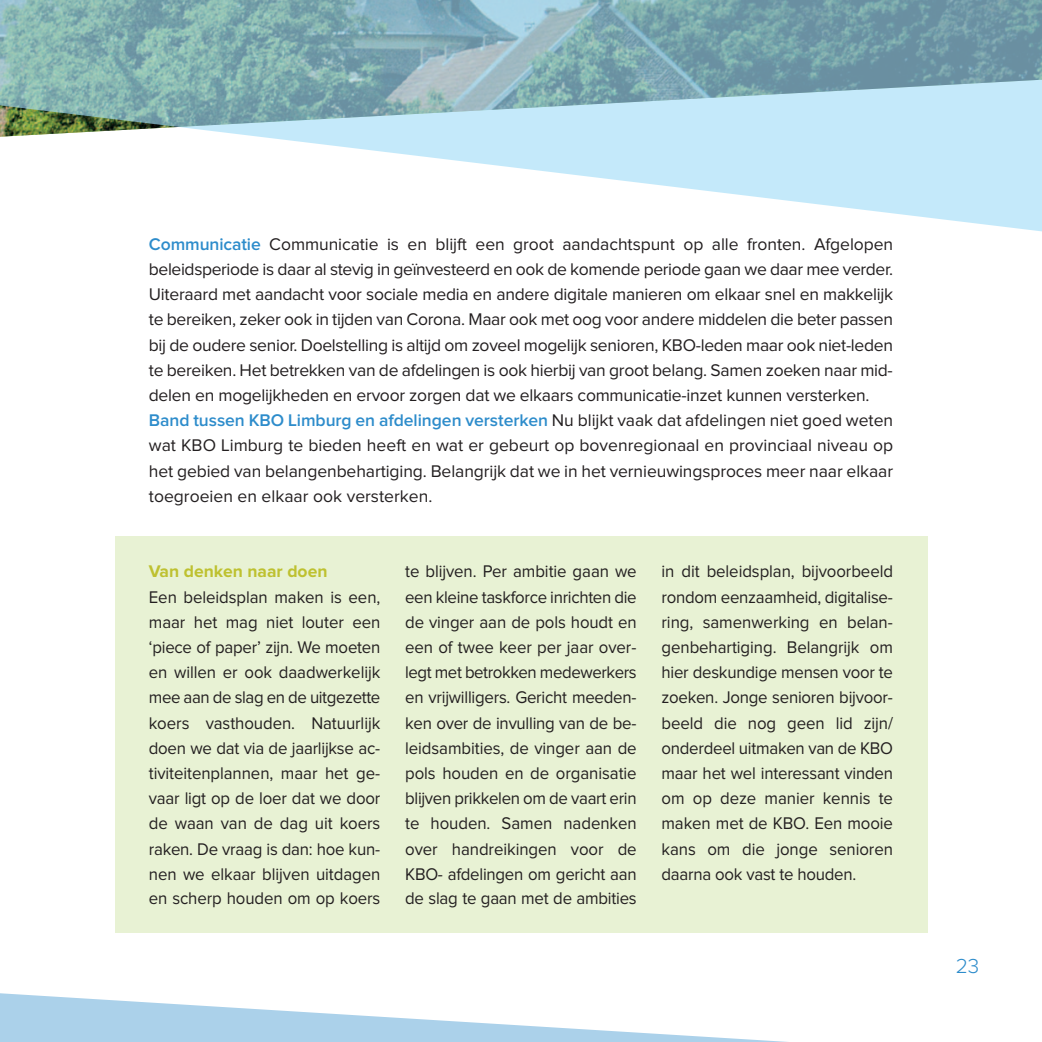
<style>
.page{position:relative;width:1042px;height:1042px;background:#fff}
.page>*{position:absolute;margin:0;border:0;box-sizing:border-box;transform-origin:0 0}
.t1{font:300 21px "Proxima Nova";color:#2d8ccb}
.t2{font:17.5px/25.2px "Proxima Nova";letter-spacing:-.015em;color:#231f20;text-align:justify;scale:.96 1}
.t3{font:17.5px/25.2px "Proxima Nova";letter-spacing:-.015em;color:#231f20}
.t4{font:700 17.5px "Proxima Nova";color:#bec130}
.s1{font-weight:600;color:#2d8ccb}
</style>
<div class="page">
<div style="left:115px;top:536px;width:813px;height:397px;background:#e8f2d4"></div>
<svg style="left:0;top:993px;width:787px;height:49px"></svg>
<svg style="left:0;top:0;width:1042px;height:232px"></svg>
<p class="t3" style="left:149px;top:233px;width:746px"><span class="s1">Communicatie</span> Communicatie is en blijft een groot aandachtspunt op alle fronten. Afgelopen beleidsperiode is daar al stevig in geïnvesteerd en ook de komende periode gaan we daar mee verder.<br>Uiteraard met aandacht voor sociale media en andere digitale manieren om elkaar snel en makkelijk te bereiken, zeker ook in tijden van Corona. Maar ook met oog voor andere middelen die beter passen bij de oudere senior. Doelstelling is altijd om zoveel mogelijk senioren, KBO-leden maar ook niet-leden te bereiken. Het betrekken van de afdelingen is ook hierbij van groot belang. Samen zoeken naar mid&shy;delen en mogelijkheden en ervoor zorgen dat we elkaars communicatie-inzet kunnen versterken.<br><span class="s1">Band tussen KBO Limburg en afdelingen versterken</span> Nu blijkt vaak dat afdelingen niet goed weten wat KBO Limburg te bieden heeft en wat er gebeurt op bovenregionaal en provinciaal niveau op het gebied van belangenbehartiging. Belangrijk dat we in het vernieuwingsproces meer naar elkaar toegroeien en elkaar ook versterken.</p>
<p class="t4" style="left:149px;top:566px;width:180px">Van denken naar doen</p>
<p class="t2" style="left:149px;top:586px;width:243px">Een beleidsplan maken is een, maar het mag niet louter een ‘piece of paper’ zijn. We moeten en willen er ook daadwerkelijk mee aan de slag en de uitgezette koers vasthouden. Natuurlijk doen we dat via de jaarlijkse ac&shy;tiviteitenplannen, maar het ge&shy;vaar ligt op de loer dat we door de waan van de dag uit koers raken. De vraag is dan: hoe kun&shy;nen we elkaar blijven uitdagen en scherp houden om op koers</p>
<p class="t2" style="left:405px;top:560px;width:243px">te blijven. Per ambitie gaan we een kleine taskforce inrichten die de vinger aan de pols houdt en een of twee keer per jaar over&shy;legt met betrokken medewerkers en vrijwilligers. Gericht meeden&shy;ken over de invulling van de be&shy;leidsambities, de vinger aan de pols houden en de organisatie blijven prikkelen om de vaart erin te houden. Samen nadenken over handreikingen voor de KBO- afdelingen om gericht aan de slag te gaan met de ambities</p>
<p class="t2" style="left:661px;top:560px;width:243px">in dit beleidsplan, bijvoorbeeld rondom eenzaamheid, digitalise&shy;ring, samenwerking en belan&shy;genbehartiging. Belangrijk om hier deskundige mensen voor te zoeken. Jonge senioren bijvoor&shy;beeld die nog geen lid zijn/ onderdeel uitmaken van de KBO maar het wel interessant vinden om op deze manier kennis te maken met de KBO. Een mooie kans om die jonge senioren daarna ook vast te houden.</p>
<p class="t1" style="left:955px;top:959px;width:25px">23</p>
</div>
